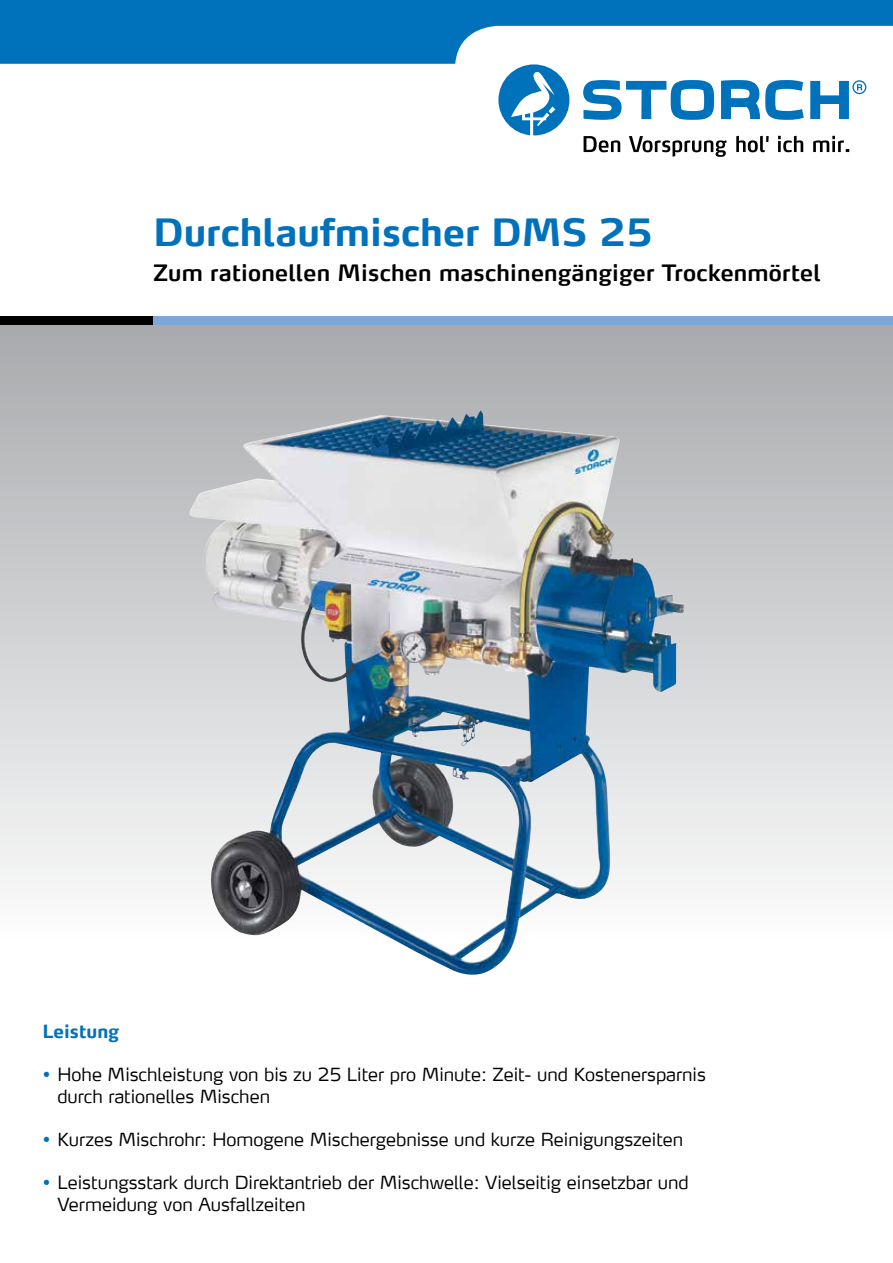
<style>
.page{position:relative;width:893px;height:1263px;background:#fff}
.page>*{position:absolute;margin:0;border:0;box-sizing:border-box;transform-origin:0 0}
.t1{font:700 37.5px "Max LF";color:#0072bc}
.t2{font:600 22.5px "Max LF";letter-spacing:.01em;color:#000}
.t3{font:300 18px/21.6px "Max LF";color:#000}
.t4{font:700 18px "Max LF";color:#0072bc}
.s1{color:#0072bc}
</style>
<div class="page">
<svg style="left:0;top:0;width:893px;height:64px;fill:#0072bc"></svg>
<svg style="left:583px;top:80px;width:131px;height:40px"></svg>
<svg style="left:721px;top:80px;width:83px;height:40px"></svg>
<svg style="left:810px;top:81px;width:39px;height:38px"></svg>
<svg style="left:857px;top:84px;width:5px;height:6px"></svg>
<div style="left:852px;top:80px;width:14px;height:14px;border:1px solid #0072bc;border-radius:50%"></div>
<svg style="left:498px;top:64px;width:71px;height:71px"></svg>
<svg style="left:584px;top:136px;width:36px;height:16px"></svg>
<svg style="left:629px;top:136px;width:98px;height:21px"></svg>
<svg style="left:736px;top:136px;width:33px;height:16px"></svg>
<svg style="left:778px;top:136px;width:25px;height:16px"></svg>
<svg style="left:813px;top:136px;width:36px;height:16px"></svg>
<div style="left:0;top:317px;width:893px;height:636px;background:linear-gradient(to bottom,#a6a8ab,#fefefe)"></div>
<div style="left:0;top:316px;width:153px;height:8px;background:#000"></div>
<div style="left:153px;top:316px;width:740px;height:8px;background:#7da7d8"></div>
<img style="left:187px;top:410px;width:490px;height:565px">
<h1 class="t1" style="left:153px;top:209px;width:501px">Durchlaufmischer DMS 25</h1>
<p class="t2" style="left:153px;top:258px;width:669px">Zum rationellen Mischen maschinengängiger Trockenmörtel</p>
<p class="t4" style="left:43px;top:1020px;width:78px">Leistung</p>
<p class="t3" style="left:57px;top:1063px;width:650px;text-indent:-15px"><span class="s1">•</span> Hohe Mischleistung von bis zu 25 Liter pro Minute: Zeit- und Kostenersparnis durch rationelles Mischen</p>
<p class="t3" style="left:43px;top:1128px;width:642px"><span class="s1">•</span> Kurzes Mischrohr: Homogene Mischergebnisse und kurze Reinigungszeiten</p>
<p class="t3" style="left:57px;top:1171px;width:633px;text-indent:-15px"><span class="s1">•</span> Leistungsstark durch Direktantrieb der Mischwelle: Vielseitig einsetzbar und<br>Vermeidung von Ausfallzeiten</p>
</div>
